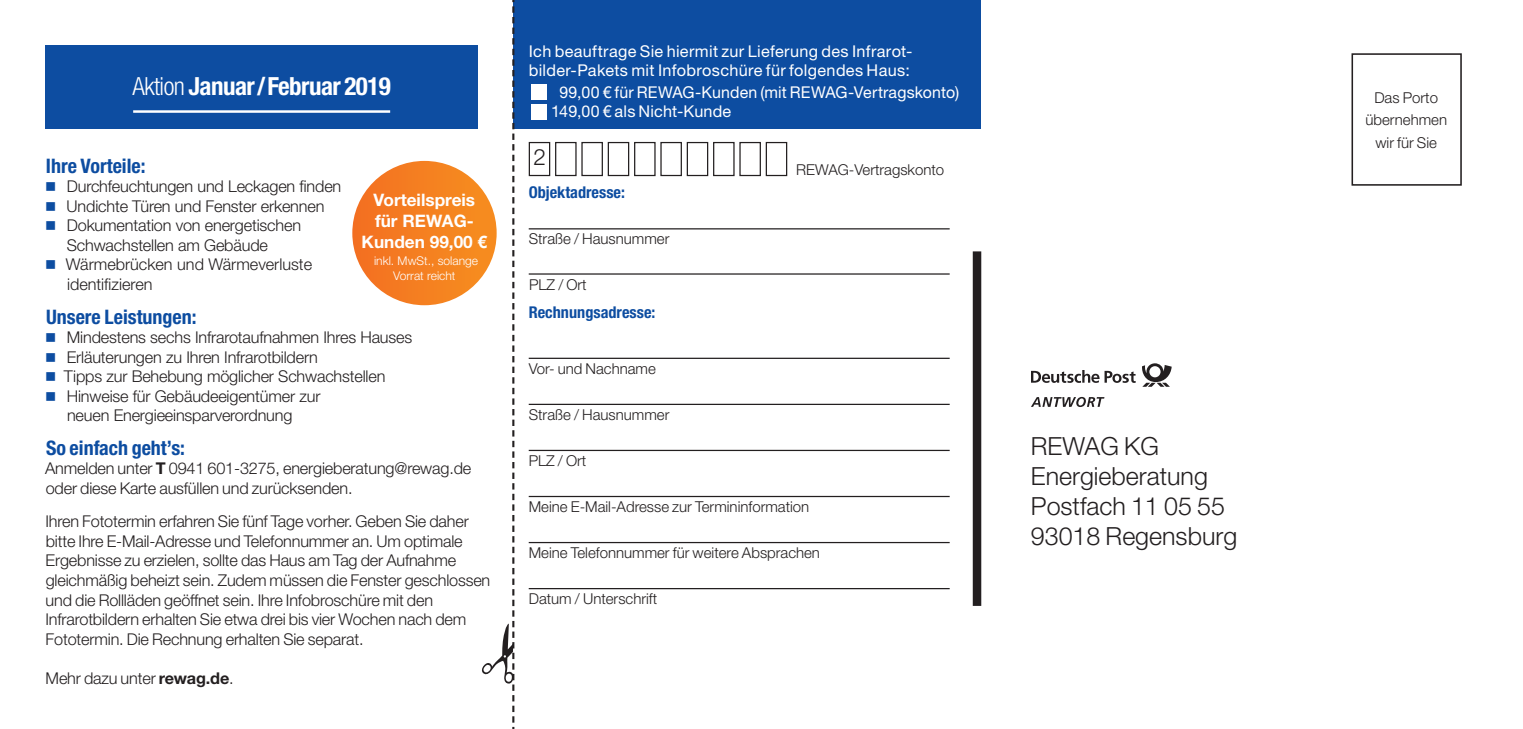
<style>
.page{position:relative;width:1523px;height:729px;background:#fff}
.page>*{position:absolute;margin:0;border:0;box-sizing:border-box;transform-origin:0 0}
.t1{font:300 25px/30px "Helvetica Neue LT Std";color:#231f20}
.t2{font:700 condensed 25px "Helvetica Neue LT Std";letter-spacing:-.02em;color:#fff}
.t3{font:300 22.5px "Helvetica Neue LT Std";color:#231f20}
.t4{font:700 condensed 20px "Helvetica Neue LT Std";color:#0d4da1}
.t5{font:700 17.25px/20.8px "Helvetica Neue LT Std";color:#fff;text-align:center}
.t6{font:300 16.25px/19.5px "Helvetica Neue LT Std";letter-spacing:-.01em;color:#231f20}
.t7{font:16.25px/18.8px "Helvetica Neue LT Std";letter-spacing:.02em;color:#fff}
.t8{font:700 condensed 16.25px "Helvetica Neue LT Std";color:#0d4da1}
.t9{font:300 15px/22.5px "Helvetica Neue LT Std";color:#231f20;text-align:center}
.t10{font:300 12px/15px "Helvetica Neue LT Std";color:#fff;text-align:center}
.s1{font-weight:300}
.s2{font-weight:700}
</style>
<div class="page">
<div style="left:45px;top:45px;width:433px;height:84px;background:#0d4da1"></div>
<div style="left:1351px;top:53px;width:110px;height:133px;border:2px solid #231f20"></div>
<div style="left:972px;top:251px;width:9px;height:355px;background:#231f20"></div>
<svg style="left:1142px;top:363px;width:29px;height:24px"></svg>
<svg style="left:1031px;top:370px;width:104px;height:13px"></svg>
<svg style="left:1031px;top:397px;width:73px;height:10px"></svg>
<div style="left:513px;top:0;width:468px;height:129px;background:#0d4da1"></div>
<div style="left:531px;top:84px;width:16px;height:15px;background:#fff"></div>
<div style="left:531px;top:104px;width:16px;height:15px;background:#fff"></div>
<div style="left:528px;top:142px;width:22px;height:34px;border:1px solid #231f20"></div>
<div style="left:555px;top:142px;width:21px;height:34px;border:1px solid #231f20"></div>
<div style="left:581px;top:142px;width:22px;height:34px;border:1px solid #231f20"></div>
<div style="left:607px;top:142px;width:22px;height:34px;border:1px solid #231f20"></div>
<div style="left:634px;top:142px;width:21px;height:34px;border:1px solid #231f20"></div>
<div style="left:660px;top:142px;width:22px;height:34px;border:1px solid #231f20"></div>
<div style="left:686px;top:142px;width:22px;height:34px;border:1px solid #231f20"></div>
<div style="left:713px;top:142px;width:21px;height:34px;border:1px solid #231f20"></div>
<div style="left:739px;top:142px;width:22px;height:34px;border:1px solid #231f20"></div>
<div style="left:765px;top:142px;width:22px;height:34px;border:1px solid #231f20"></div>
<hr style="left:528px;top:228px;width:421px;height:1px;background:#231f20">
<hr style="left:528px;top:273px;width:421px;height:2px;background:#231f20">
<hr style="left:528px;top:358px;width:421px;height:1px;background:#231f20">
<hr style="left:528px;top:404px;width:421px;height:1px;background:#231f20">
<hr style="left:528px;top:450px;width:421px;height:1px;background:#231f20">
<hr style="left:528px;top:496px;width:421px;height:1px;background:#231f20">
<hr style="left:528px;top:542px;width:421px;height:1px;background:#231f20">
<hr style="left:528px;top:588px;width:421px;height:1px;background:#231f20">
<svg style="left:481px;top:0;width:33px;height:729px"></svg>
<hr style="left:133px;top:110px;width:257px;height:3px;background:#fff">
<svg style="left:350px;top:159px;width:148px;height:148px;background:#f58328"></svg>
<div style="left:348px;top:157px;width:152px;height:152px;border:4px solid #fff;border-radius:50%"></div>
<h1 class="t2" style="left:132px;top:71px;width:260px"><span class="s1">Aktion</span> Januar/Februar 2019</h1>
<p class="t4" style="left:46px;top:153px;width:101px">Ihre Vorteile:</p>
<p class="t6" style="left:66px;top:176px;width:277px">Durchfeuchtungen und Leckagen finden<br>Undichte Türen und Fenster erkennen<br>Dokumentation von energetischen<br>Schwachstellen am Gebäude<br>Wärmebrücken und Wärmeverluste identifizieren</p>
<p class="t4" style="left:46px;top:304px;width:152px">Unsere Leistungen:</p>
<p class="t6" style="left:64px;top:327px;width:350px">Mindestens sechs Infrarotaufnahmen Ihres Hauses Erläuterungen zu Ihren Infrarotbildern<br>Tipps zur Behebung möglicher Schwachstellen Hinweise für Gebäudeeigentümer zur<br>neuen Energieeinsparverordnung</p>
<p class="t4" style="left:46px;top:435px;width:140px">So einfach geht’s:</p>
<p class="t6" style="left:45px;top:458px;width:427px">Anmelden unter <span class="s2">T</span> 0941 601-3275, energieberatung@rewag.de oder diese Karte ausfüllen und zurücksenden.</p>
<p class="t6" style="left:45px;top:511px;width:446px">Ihren Fototermin erfahren Sie fünf Tage vorher. Geben Sie daher bitte Ihre E-Mail-Adresse und Telefonnummer an. Um optimale Ergebnisse zu erzielen, sollte das Haus am Tag der Aufnahme gleichmäßig beheizt sein. Zudem müssen die Fenster geschlossen und die Rollläden geöffnet sein. Ihre Infobroschüre mit den Infrarotbildern erhalten Sie etwa drei bis vier Wochen nach dem Fototermin. Die Rechnung erhalten Sie separat.</p>
<p class="t6" style="left:46px;top:667px;width:190px">Mehr dazu unter <span class="s2">rewag.de</span>.</p>
<p class="t5" style="left:361px;top:189px;width:127px">Vorteilspreis für REWAG-<br>Kunden 99,00 €</p>
<p class="t10" style="left:374px;top:253px;width:106px">inkl. MwSt., solange<br>Vorrat reicht</p>
<p class="t7" style="left:528px;top:42px;width:385px">Ich beauftrage Sie hiermit zur Lieferung des Infrarot&shy;bilder-Pakets mit Infobroschüre für folgendes Haus:</p>
<p class="t7" style="left:551px;top:82px;width:409px;line-height:19.8px;text-indent:8px">99,00 € für REWAG-Kunden (mit REWAG-Vertragskonto)<br>149,00 € als Nicht-Kunde</p>
<h2 class="t3" style="left:533px;top:143px;width:14px">2</h2>
<p class="t8" style="left:528px;top:182px;width:98px">Objektadresse:</p>
<p class="t9" style="left:528px;top:227px;width:142px">Straße / Hausnummer</p>
<p class="t9" style="left:529px;top:273px;width:59px">PLZ / Ort</p>
<p class="t8" style="left:528px;top:303px;width:128px">Rechnungsadresse:</p>
<p class="t9" style="left:796px;top:158px;width:150px">REWAG-Vertragskonto</p>
<p class="t9" style="left:528px;top:356px;width:129px">Vor- und Nachname</p>
<p class="t9" style="left:528px;top:403px;width:142px">Straße / Hausnummer</p>
<p class="t9" style="left:528px;top:449px;width:59px">PLZ / Ort</p>
<p class="t9" style="left:528px;top:495px;width:282px">Meine E-Mail-Adresse zur Termininformation</p>
<p class="t9" style="left:528px;top:541px;width:293px">Meine Telefonnummer für weitere Absprachen</p>
<p class="t9" style="left:528px;top:587px;width:130px">Datum / Unterschrift</p>
<h1 class="t1" style="left:1030px;top:431px;width:208px">REWAG KG<br>Energieberatung<br>Postfach 11 05 55<br>93018 Regensburg</h1>
<p class="t9" style="left:1365px;top:86px;width:83px">Das Porto übernehmen wir für Sie</p>
</div>
